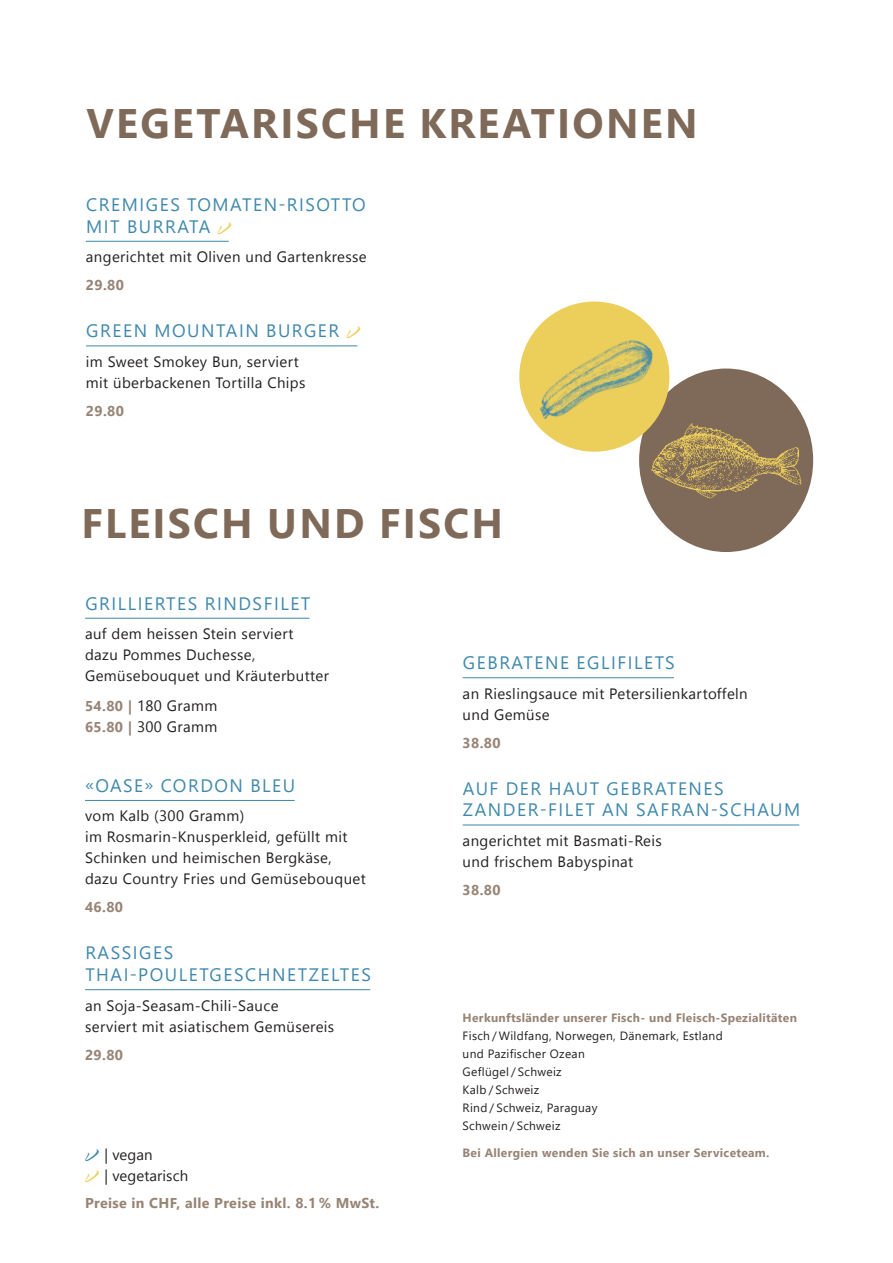
<style>
.page{position:relative;width:893px;height:1263px;background:#fff}
.page>*{position:absolute;margin:0;border:0;box-sizing:border-box;transform-origin:0 0}
.t1{font:700 41.25px "Segoe UI";letter-spacing:.055em;color:#7f6959}
.t2{font:18px/21.6px "Segoe UI";letter-spacing:.085em;color:#3f88ac}
.t3{font:15px "Segoe UI Emoji";color:#231f20}
.t4{font:15px "Salamat";color:#ecce5b}
.t5{font:15px "Salamat";color:#3f88ac}
.t6{font:700 14.25px/21px "Segoe UI";letter-spacing:.025em;color:#978475}
.t7{font:12px/18px "Segoe UI";letter-spacing:.025em;color:#231f20}
.t8{font:700 12px "Segoe UI";letter-spacing:.025em;color:#978475}
.s1{font-family:"Salamat";font-size:15px;color:#ecce5b}
.s2{color:#231f20}
</style>
<div class="page">
<hr style="left:86px;top:241px;width:143px;height:1px;background:#3f88ac">
<hr style="left:86px;top:346px;width:271px;height:1px;background:#3f88ac">
<hr style="left:85px;top:618px;width:225px;height:1px;background:#3f88ac">
<hr style="left:85px;top:800px;width:210px;height:1px;background:#3f88ac">
<hr style="left:85px;top:989px;width:285px;height:1px;background:#3f88ac">
<hr style="left:463px;top:677px;width:211px;height:1px;background:#3f88ac">
<hr style="left:463px;top:825px;width:336px;height:1px;background:#3f88ac">
<div style="left:639px;top:368px;width:174px;height:184px;background:#7f6959;border-radius:50%"></div>
<img style="left:639px;top:415px;width:174px;height:93px">
<img style="left:519px;top:301px;width:152px;height:158px">
<h1 class="t1" style="left:86px;top:85px;width:613px">VEGETARISCHE KREATIONEN</h1>
<p class="t2" style="left:86px;top:192px;width:281px">CREMIGES TOMATEN-RISOTTO<br>MIT BURRATA <span class="s1">V</span></p>
<p class="t3" style="left:94px;top:248px;width:10px">■</p>
<p class="t3" style="left:187px;top:248px;width:78px">▼ ●❖ ■ ◆■</p>
<p class="t6" style="left:86px;top:273px;width:40px">29.80</p>
<p class="t2" style="left:86px;top:318px;width:273px">GREEN MOUNTAIN BURGER <span class="s1">V</span></p>
<p class="t3" style="left:221px;top:352px;width:79px">◆■ ▲❖ ▼</p>
<p class="t3" style="left:185px;top:373px;width:71px">■ ■ □▼●●</p>
<p class="t6" style="left:86px;top:399px;width:40px">29.80</p>
<h1 class="t1" style="left:81px;top:485px;width:423px">FLEISCH UND FISCH</h1>
<p class="t2" style="left:85px;top:591px;width:227px">GRILLIERTES RINDSFILET</p>
<p class="t3" style="left:168px;top:624px;width:127px">▲▲■ ▼■ ▲❖ ▼</p>
<p class="t3" style="left:117px;top:666px;width:106px">✓▲ □◆❑◆ ▼ ◆■</p>
<p class="t3" style="left:296px;top:666px;width:21px">◆▼▼</p>
<p class="t6" style="left:85px;top:694px;width:62px">54.80 |<br>65.80 | <span class="s2">✓</span></p>
<p class="t2" style="left:85px;top:773px;width:212px">«OASE» CORDON BLEU</p>
<p class="t3" style="left:163px;top:828px;width:50px">■ ■◆▲</p>
<p class="t3" style="left:242px;top:828px;width:5px">●</p>
<p class="t3" style="left:298px;top:828px;width:23px">✓●●▼</p>
<p class="t3" style="left:114px;top:849px;width:57px">■ ■ ◆■</p>
<p class="t3" style="left:109px;top:870px;width:56px">◆ □◆■▼</p>
<p class="t3" style="left:209px;top:870px;width:30px">▲ ◆■</p>
<p class="t3" style="left:283px;top:870px;width:84px">✓▲ □◆❑◆ ▼</p>
<p class="t6" style="left:85px;top:895px;width:40px">46.80</p>
<p class="t2" style="left:85px;top:940px;width:287px">RASSIGES<br>THAI-POULETGESCHNETZELTES</p>
<p class="t3" style="left:85px;top:1017px;width:54px">▲❖▼</p>
<p class="t3" style="left:159px;top:1017px;width:54px">▼ ▲ ▼▲</p>
<p class="t6" style="left:85px;top:1043px;width:40px">29.80</p>
<p class="t2" style="left:463px;top:650px;width:213px">GEBRATENE EGLIFILETS</p>
<p class="t3" style="left:471px;top:684px;width:92px">■ ▲●■ ▲◆</p>
<p class="t3" style="left:599px;top:684px;width:83px">▼ ▼▲●■</p>
<p class="t3" style="left:703px;top:684px;width:47px">▼□ ●■</p>
<p class="t6" style="left:463px;top:731px;width:40px">38.80</p>
<p class="t2" style="left:463px;top:776px;width:339px">AUF DER HAUT GEBRATENES<br>ZANDER-FILET AN SAFRAN-SCHAUM</p>
<p class="t3" style="left:471px;top:831px;width:10px">■</p>
<p class="t3" style="left:591px;top:852px;width:43px">▲ ■▼</p>
<p class="t6" style="left:463px;top:878px;width:40px">38.80</p>
<p class="t8" style="left:463px;top:1007px;width:336px">Herkunftsländer unserer Fisch- und Fleisch-Spezialitäten</p>
<p class="t7" style="left:463px;top:1026px;width:262px">Fisch / Wildfang, Norwegen, Dänemark, Estland und Pazifischer Ozean<br>Geflügel/ Schweiz<br>Kalb / Schweiz<br>Rind / Schweiz, Paraguay<br>Schwein / Schweiz</p>
<p class="t5" style="left:85px;top:1146px;width:13px">V</p>
<p class="t8" style="left:463px;top:1141px;width:308px">Bei Allergien wenden Sie sich an unser Serviceteam.</p>
<p class="t4" style="left:85px;top:1167px;width:36px">V <span class="s2">❖</span></p>
<p class="t6" style="left:85px;top:1191px;width:296px">Preise in CHF, alle Preise inkl. 8.1 % MwSt.</p>
</div>
